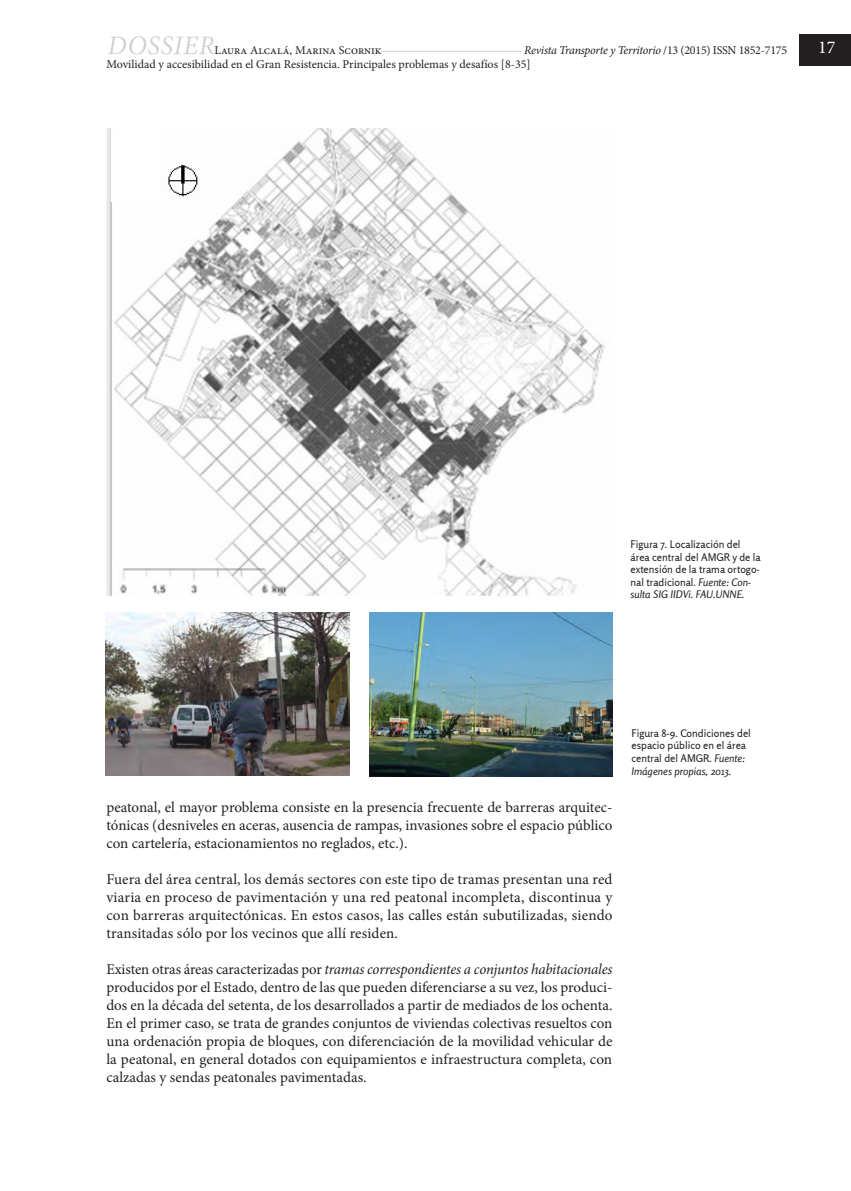
<style>
.page{position:relative;width:851px;height:1191px;background:#fff}
.page>*{position:absolute;margin:0;border:0;box-sizing:border-box;transform-origin:0 0}
.t1{font:18px "Minion Pro";color:#fff}
.Art____Texto_princip{font:15px/18px "Minion Pro";color:#231f20;text-align:justify}
.t2{font:12px "Minion Pro";color:#231f20}
.t3{font:italic 12px "Minion Pro";letter-spacing:-.025em;color:#231f20}
.Nota_al_pie_o_Img{font:10.5px/12.6px "Rosario";color:#231f20}
.s1{font-style:normal}
.s2{font-style:italic}
</style>
<div class="page">
<hr style="left:106px;top:51px;width:546px;height:1px;background:#d1d2d4">
<div style="left:521px;top:43px;width:266px;height:15px;background:#fff"></div>
<div style="left:106px;top:48px;width:108px;height:7px;background:#fff"></div>
<svg style="left:108px;top:36px;width:106px;height:19px"></svg>
<div style="left:799px;top:35px;width:51px;height:31px;background:#231f20"></div>
<div style="left:214px;top:43px;width:167px;height:15px;background:#fff"></div>
<img style="left:106px;top:128px;width:499px;height:468px">
<img style="left:106px;top:613px;width:243px;height:162px">
<img style="left:369px;top:613px;width:243px;height:163px">
<p class="t2" style="left:214px;top:42px;width:169px">Laura Alcalá, Marina Scornik</p>
<p class="t3" style="left:524px;top:41px;width:264px">Revista Transporte y Territorio <span class="s1">/13 (2015) ISSN 1852-7175</span></p>
<p class="t1" style="left:818px;top:36px;width:19px">17</p>
<p class="t2" style="left:106px;top:56px;width:426px">Movilidad y accesibilidad en el Gran Resistencia. Principales problemas y desafíos [8-35]</p>
<p class="Nota_al_pie_o_Img" style="left:630px;top:538px;width:132px">Figura 7. Localización del área central del AMGR y de la extensión de la trama ortogo&shy;nal tradicional. <span class="s2">Fuente: Con&shy;sulta SIG IIDVi. FAU.UNNE.</span></p>
<p class="Art____Texto_princip" style="left:106px;top:798px;width:507px">peatonal, el mayor problema consiste en la presencia frecuente de barreras arquitec&shy;tónicas (desniveles en aceras, ausencia de rampas, invasiones sobre el espacio público con cartelería, estacionamientos no reglados, etc.).</p>
<p class="Art____Texto_princip" style="left:106px;top:870px;width:507px">Fuera del área central, los demás sectores con este tipo de tramas presentan una red viaria en proceso de pavimentación y una red peatonal incompleta, discontinua y con barreras arquitectónicas. En estos casos, las calles están subutilizadas, siendo transitadas sólo por los vecinos que allí residen.</p>
<p class="Art____Texto_princip" style="left:106px;top:960px;width:507px">Existen otras áreas caracterizadas por <span class="s2">tramas correspondientes a conjuntos habitacionales </span>producidos por el Estado, dentro de las que pueden diferenciarse a su vez, los produci&shy;dos en la década del setenta, de los desarrollados a partir de mediados de los ochenta.<br>En el primer caso, se trata de grandes conjuntos de viviendas colectivas resueltos con una ordenación propia de bloques, con diferenciación de la movilidad vehicular de la peatonal, en general dotados con equipamientos e infraestructura completa, con calzadas y sendas peatonales pavimentadas.</p>
<p class="Nota_al_pie_o_Img" style="left:631px;top:726px;width:121px">Figura 8-9. Condiciones del espacio público en el área central del AMGR. <span class="s2">Fuente:<br>Imágenes propias, 2013.</span></p>
</div>
